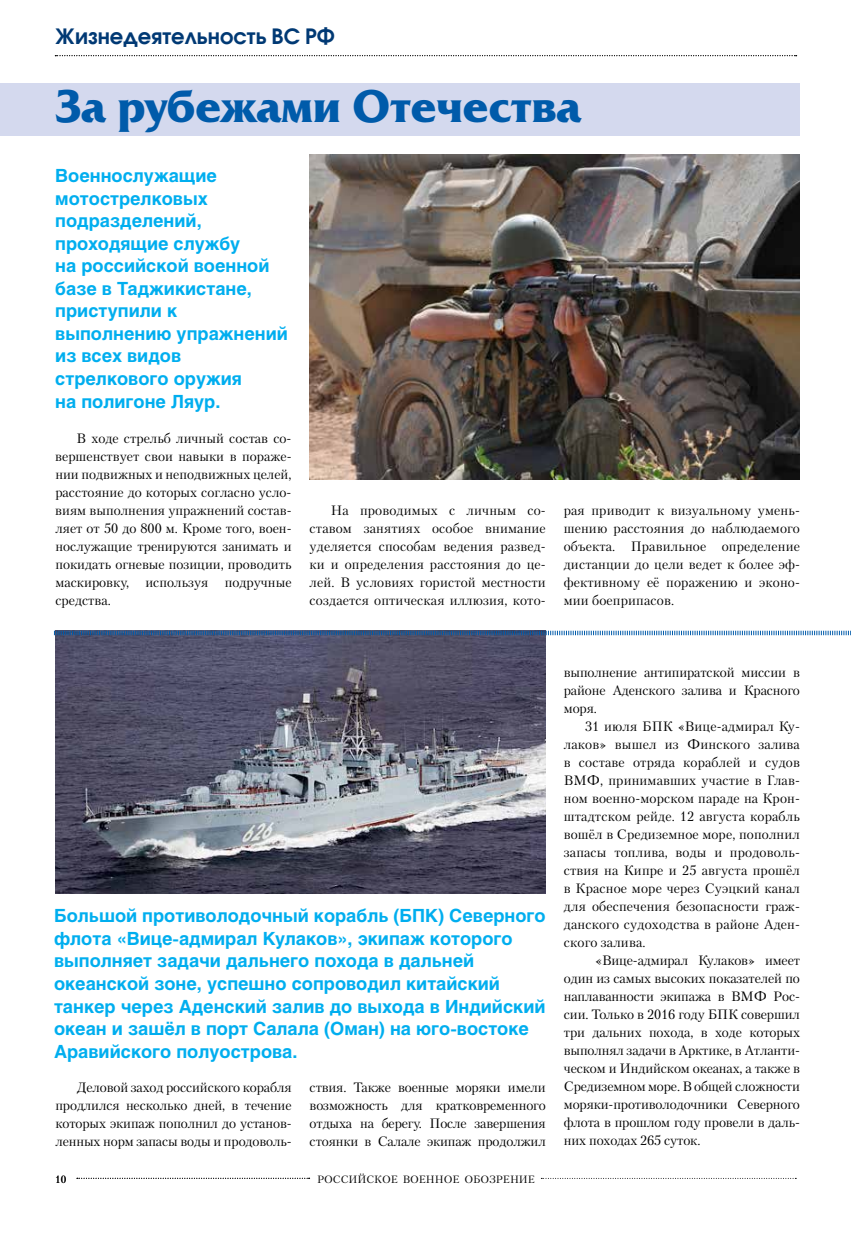
<style>
.page{position:relative;width:851px;height:1234px;background:#fff}
.page>*{position:absolute;margin:0;border:0;box-sizing:border-box;transform-origin:0 0}
.t1{font:700 45px "Friz Quadrata C";letter-spacing:.005em;color:#005baa}
.t2{font:700 21px "Avant Garde Gothic C";color:#003974}
.t3{font:700 18px/22.5px "Helios C";color:#00aeef}
.t4{font:13.5px/18px "Petersburg C";color:#000;text-align:justify}
.t5{font:10.5px "Petersburg C";color:#000}
</style>
<div class="page">
<svg style="left:77px;top:1177px;width:232px;height:1px"></svg>
<svg style="left:55px;top:55px;width:741px;height:1px"></svg>
<img style="left:309px;top:155px;width:490px;height:324px">
<img style="left:55px;top:636px;width:490px;height:257px">
<div style="left:0;top:83px;width:799px;height:52px;background:#d4d9ee"></div>
<svg style="left:54px;top:630px;width:795px;height:6px;background:#6280a5"></svg>
<h2 class="t2" style="left:55px;top:24px;width:281px">Жизнедеятельность ВС РФ</h2>
<h1 class="t1" style="left:56px;top:80px;width:526px">За рубежами Отечества</h1>
<h3 class="t3" style="left:55px;top:165px;width:234px">Военнослужащие мотострелковых подразделений, проходящие службу<br>на российской военной базе в Таджикистане, приступили к выполнению упражнений из всех видов стрелкового оружия<br>на полигоне Ляур.</h3>
<p class="t4" style="left:55px;top:429px;width:238px;text-indent:21px">В ходе стрельб личный состав со&shy;вершенствует свои навыки в пораже&shy;нии подвижных и неподвижных целей, расстояние до которых согласно усло&shy;виям выполнения упражнений состав&shy;ляет от 50 до 800 м. Кроме того, воен&shy;нослужащие тренируются занимать и покидать огневые позиции, проводить маскировку, используя подручные средства.</p>
<p class="t4" style="left:309px;top:501px;width:238px;text-indent:21px">На проводимых с личным со&shy;ставом занятиях особое внимание уделяется способам ведения развед&shy;ки и определения расстояния до це&shy;лей. В условиях гористой местности создается оптическая иллюзия, кото-</p>
<p class="t4" style="left:563px;top:501px;width:238px">рая приводит к визуальному умень&shy;шению расстояния до наблюдаемого объекта.</p>
<p class="t4" style="left:563px;top:537px;width:238px;text-indent:67px">Правильное определение дистанции до цели ведет к более эф&shy;фективному её поражению и эконо&shy;мии боеприпасов.</p>
<p class="t3" style="left:54px;top:904px;width:493px">Большой противолодочный корабль (БПК) Северного флота «Вице-адмирал Кулаков», экипаж которого выполняет задачи дальнего похода в дальней океанской зоне, успешно сопроводил китайский танкер через Аденский залив до выхода в Индийский океан и зашёл в порт Салала (Оман) на юго-востоке Аравийского полуострова.</p>
<p class="t4" style="left:55px;top:1077px;width:238px;text-indent:21px">Деловой заход российского корабля продлился несколько дней, в течение которых экипаж пополнил до установ&shy;ленных норм запасы воды и продоволь-</p>
<p class="t4" style="left:309px;top:1077px;width:238px">ствия. Также военные моряки имели возможность для кратковременного отдыха на берегу. После завершения стоянки в Салале экипаж продолжил</p>
<p class="t5" style="left:55px;top:1172px;width:13px">10</p>
<p class="t5" style="left:317px;top:1172px;width:219px">РОССИЙСКОЕ ВОЕННОЕ ОБОЗРЕНИЕ</p>
<p class="t4" style="left:563px;top:663px;width:238px">выполнение антипиратской миссии в районе Аденского залива и Красного моря.</p>
<p class="t4" style="left:563px;top:717px;width:238px;text-indent:21px">31 июля БПК «Вице-адмирал Ку&shy;лаков» вышел из Финского залива в составе отряда кораблей и судов ВМФ, принимавших участие в Глав&shy;ном военно-морском параде на Крон&shy;штадтском рейде. 12 августа корабль вошёл в Средиземное море, пополнил запасы топлива, воды и продоволь&shy;ствия на Кипре и 25 августа прошёл в Красное море через Суэцкий канал для обеспечения безопасности граж&shy;данского судоходства в районе Аден&shy;ского залива.</p>
<p class="t4" style="left:563px;top:951px;width:238px;text-indent:31px">«Вице-адмирал Кулаков» имеет один из самых высоких показателей по наплаванности экипажа в ВМФ Рос&shy;сии. Только в 2016 году БПК совершил три дальних похода, в ходе которых выполнял задачи в Арктике, в Атланти&shy;ческом и Индийском океанах, а также в Средиземном море. В общей сложности моряки-противолодочники Северного флота в прошлом году провели в даль&shy;них походах 265 суток.</p>
</div>
